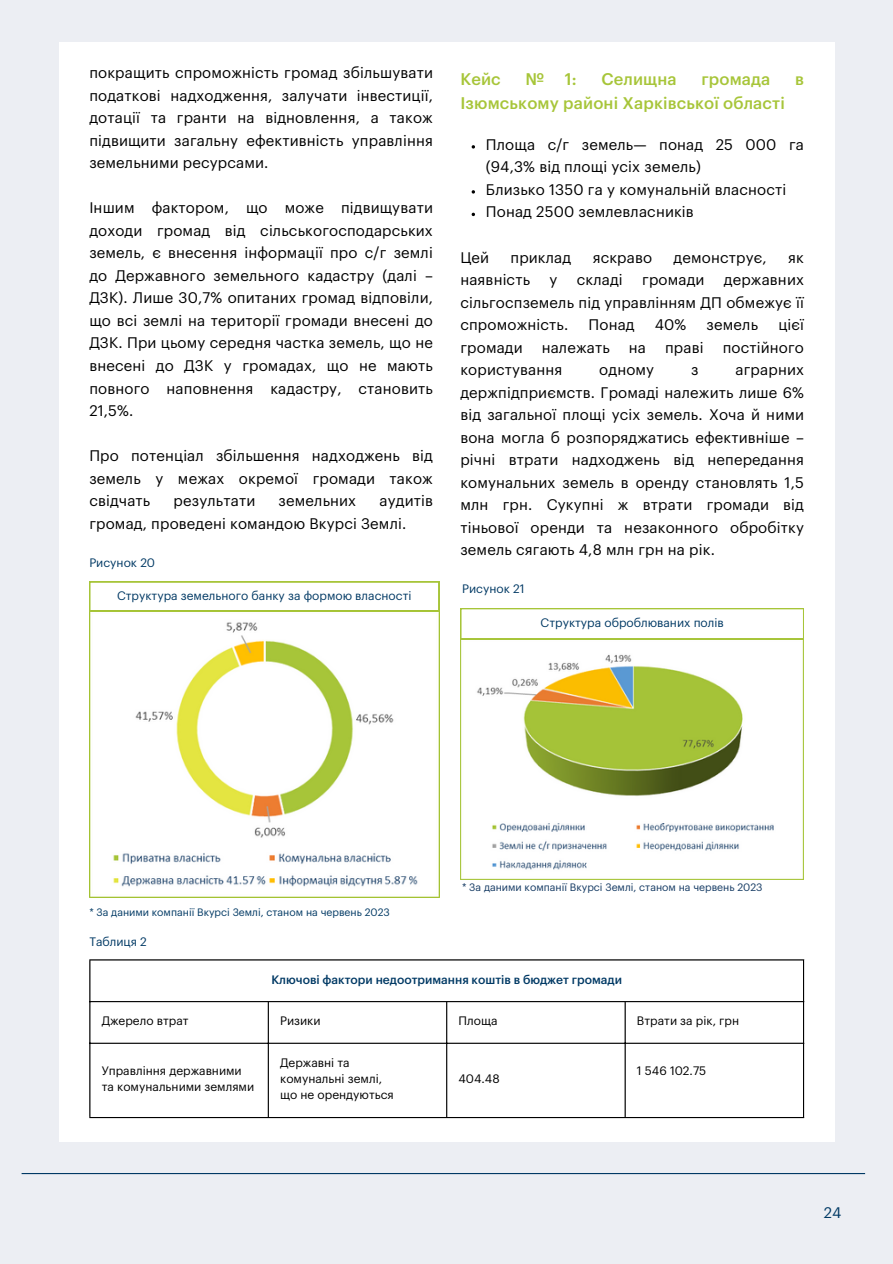
<style>
.page{position:relative;width:893px;height:1264px;background:#fff}
.page>*{position:absolute;margin:0;border:0;box-sizing:border-box;transform-origin:0 0}
.t1{font:500 16.5px "Graphik LC";letter-spacing:.01em;color:#a7c539}
.t2{font:15px/22.5px "Graphik LC";letter-spacing:.01em;color:#000;text-align:justify}
.t3{font:15px "Graphik LC";color:#003964}
.t4{font:12px/16px "Graphik LC";color:#000}
.t5{font:12px "Graphik LC";color:#003964}
.t6{font:500 12px "Graphik LC";color:#003964}
.t7{font:10.5px "Graphik LC";color:#003964}
.t8{font:10.5px "Graphik LC";color:#133962}
</style>
<div class="page">
<div style="left:0;top:0;width:892px;height:1263px;background:#eceef3"></div>
<hr style="left:22px;top:1172px;width:843px;height:2px;background:#003964">
<div style="left:59px;top:43px;width:775px;height:1098px;background:#fff"></div>
<svg style="left:471px;top:213px;width:4px;height:3px"></svg>
<img style="left:89px;top:611px;width:350px;height:286px">
<img style="left:460px;top:639px;width:343px;height:240px">
<hr style="left:89px;top:960px;width:1px;height:156px;background:#000">
<hr style="left:268px;top:1002px;width:1px;height:114px;background:#000">
<hr style="left:446px;top:1002px;width:1px;height:114px;background:#000">
<hr style="left:624px;top:1002px;width:1px;height:114px;background:#000">
<hr style="left:802px;top:960px;width:2px;height:156px;background:#000">
<hr style="left:89px;top:959px;width:715px;height:1px;background:#000">
<hr style="left:89px;top:1001px;width:715px;height:1px;background:#000">
<hr style="left:89px;top:1042px;width:715px;height:1px;background:#000">
<hr style="left:89px;top:1116px;width:715px;height:2px;background:#000">
<svg style="left:89px;top:581px;width:350px;height:30px"></svg>
<svg style="left:460px;top:608px;width:343px;height:31px"></svg>
<p class="t2" style="left:89px;top:62px;width:345px">покращить спроможність громад збільшувати податкові надходження, залучати інвестиції, дотації та гранти на відновлення, а також підвищити загальну ефективність управління земельними ресурсами.</p>
<p class="t2" style="left:89px;top:197px;width:345px">Іншим фактором, що може підвищувати доходи громад від сільськогосподарських земель, є внесення інформації про с/г землі до Державного земельного кадастру (далі – ДЗК). Лише 30,7% опитаних громад відповіли, що всі землі на території громади внесені до ДЗК. При цьому середня частка земель, що не внесені до ДЗК у громадах, що не мають повного наповнення кадастру, становить 21,5%.</p>
<p class="t2" style="left:89px;top:445px;width:345px">Про потенціал збільшення надходжень від земель у межах окремої громади також свідчать</p>
<p class="t2" style="left:89px;top:490px;width:345px;text-indent:290px">аудитів громад, проведені командою Вкурсі Землі.</p>
<p class="t2" style="left:174px;top:490px;width:83px">результати</p>
<p class="t2" style="left:278px;top:490px;width:79px">земельних</p>
<p class="t5" style="left:89px;top:556px;width:67px">Рисунок 20</p>
<p class="t5" style="left:117px;top:590px;width:296px">Структура земельного банку за формою власності</p>
<p class="t1" style="left:460px;top:71px;width:42px">Кейс</p>
<p class="t1" style="left:525px;top:71px;width:53px">№ 1:</p>
<p class="t1" style="left:601px;top:71px;width:77px">Селищна</p>
<p class="t1" style="left:701px;top:71px;width:71px">громада</p>
<p class="t1" style="left:795px;top:71px;width:10px">в</p>
<p class="t1" style="left:460px;top:96px;width:326px">Ізюмському районі Харківської області</p>
<p class="t2" style="left:486px;top:134px;width:319px;text-align:left">Площа с/г земель— понад 25 000 га (94,3% від площі усіх земель)<br>Близько 1350 га у комунальній власності<br>Понад 2500 землевласників</p>
<p class="t2" style="left:460px;top:247px;width:30px">Цей</p>
<p class="t2" style="left:510px;top:247px;width:62px">приклад</p>
<p class="t2" style="left:592px;top:247px;width:61px">яскраво</p>
<p class="t2" style="left:673px;top:247px;width:95px">демонструє,</p>
<p class="t2" style="left:788px;top:247px;width:17px">як</p>
<p class="t2" style="left:460px;top:269px;width:71px">наявність</p>
<p class="t2" style="left:549px;top:269px;width:9px">у</p>
<p class="t2" style="left:577px;top:269px;width:47px">складі</p>
<p class="t2" style="left:642px;top:269px;width:64px">громади</p>
<p class="t2" style="left:460px;top:269px;width:345px;text-indent:263px">державних сільгоспземель під управлінням ДП обмежує її спроможність.</p>
<p class="t2" style="left:588px;top:314px;width:48px">Понад</p>
<p class="t2" style="left:654px;top:314px;width:33px">40%</p>
<p class="t2" style="left:706px;top:314px;width:53px">земель</p>
<p class="t2" style="left:778px;top:314px;width:27px">цієї</p>
<p class="t2" style="left:460px;top:337px;width:64px">громади</p>
<p class="t2" style="left:541px;top:337px;width:70px">належать</p>
<p class="t2" style="left:629px;top:337px;width:19px">на</p>
<p class="t2" style="left:665px;top:337px;width:40px">праві</p>
<p class="t2" style="left:722px;top:337px;width:83px">постійного</p>
<p class="t2" style="left:460px;top:359px;width:103px">користування</p>
<p class="t2" style="left:599px;top:359px;width:56px">одному</p>
<p class="t2" style="left:691px;top:359px;width:9px">з</p>
<p class="t2" style="left:460px;top:359px;width:345px;text-indent:275px">аграрних держпідприємств. Громаді належить лише 6% від загальної площі усіх земель. Хоча й ними вона могла б розпоряджатись ефективніше – річні втрати надходжень від непередання комунальних земель в оренду становлять 1,5 млн грн. Сукупні ж втрати громади від тіньової оренди та незаконного обробітку земель сягають 4,8 млн грн на рік.</p>
<p class="t5" style="left:462px;top:583px;width:64px">Рисунок 21</p>
<p class="t5" style="left:540px;top:617px;width:185px">Структура оброблюваних полів</p>
<p class="t7" style="left:89px;top:907px;width:302px">* За даними компанії Вкурсі Землі, станом на червень 2023</p>
<p class="t5" style="left:89px;top:936px;width:59px">Таблиця 2</p>
<p class="t8" style="left:462px;top:882px;width:302px">* За даними компанії Вкурсі Землі, станом на червень 2023</p>
<p class="t6" style="left:271px;top:973px;width:352px">Ключові фактори недоотримання коштів в бюджет громади</p>
<p class="t4" style="left:102px;top:1013px;width:88px">Джерело втрат</p>
<p class="t4" style="left:280px;top:1013px;width:42px">Ризики</p>
<p class="t4" style="left:458px;top:1013px;width:40px">Площа</p>
<p class="t4" style="left:637px;top:1013px;width:104px">Втрати за рік, грн</p>
<p class="t4" style="left:102px;top:1063px;width:154px">Управління державними та комунальними землями</p>
<p class="t4" style="left:280px;top:1055px;width:115px">Державні та комунальні землі, що не орендуються</p>
<p class="t4" style="left:637px;top:1063px;width:71px">1 546 102.75</p>
<p class="t4" style="left:458px;top:1071px;width:43px">404.48</p>
<p class="t3" style="left:823px;top:1205px;width:19px">24</p>
</div>
